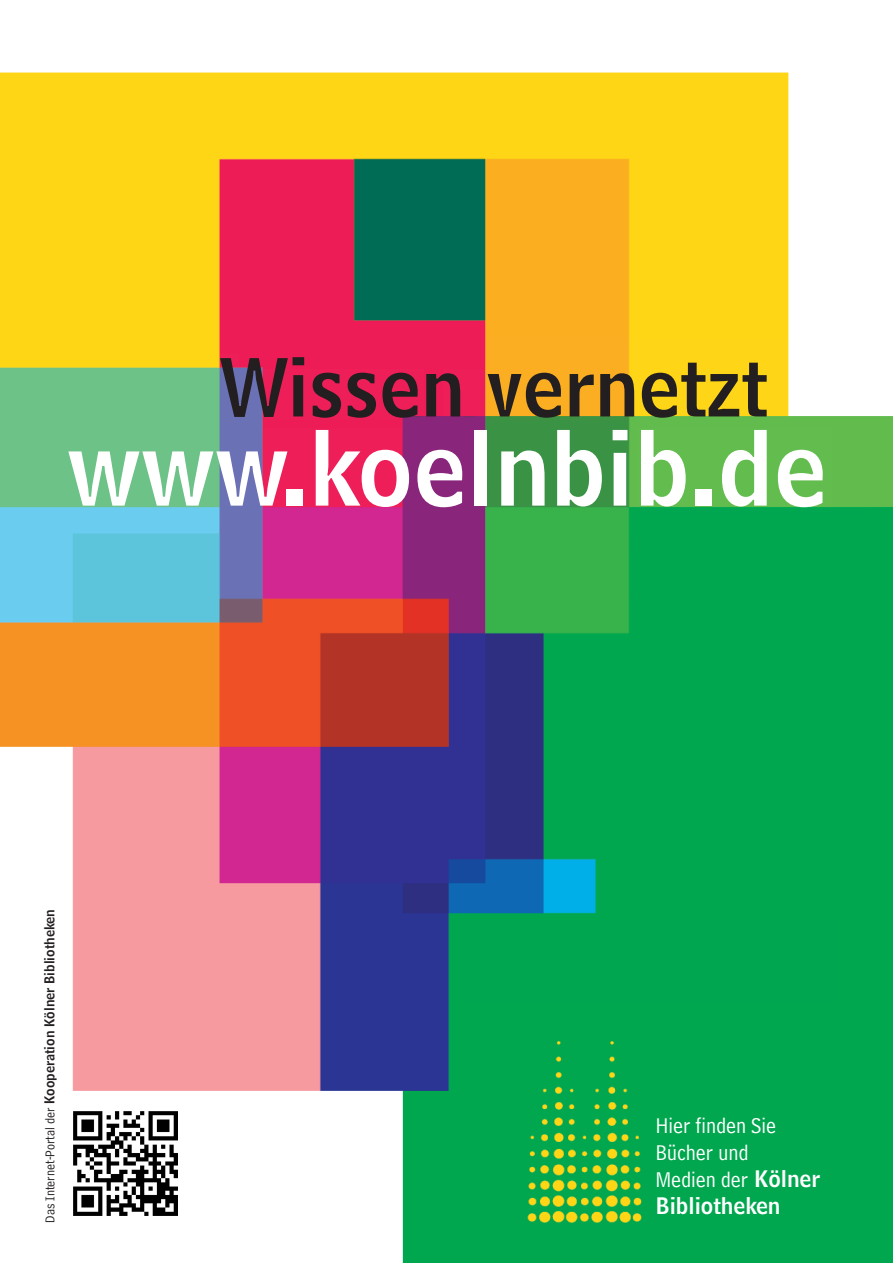
<style>
.page{position:relative;width:893px;height:1263px;background:#fff}
.page>*{position:absolute;margin:0;border:0;box-sizing:border-box;transform-origin:0 0}
.t1{font:100.5px "Bell Centennial LT Name And Nr";color:#fff}
.t2{font:78.75px "Bell Centennial LT Name And Nr";color:#231f20}
.t3{font:22.5px/27px "Bell Centennial LT Address";color:#fff}
.t4{font:22.5px "Bell Centennial LT Name And Nr";color:#fff}
.t5{font:13.5px "Bell Centennial LT Name And Nr";color:#231f20}
.s1{font-family:"Bell Centennial LT Address"}
.s2{font-family:"Bell Centennial LT Name And Nr"}
</style>
<div class="page">
<img style="left:0;top:72px;width:893px;height:1191px">
<img style="left:73px;top:1111px;width:104px;height:104px">
<h2 class="t2" style="left:219px;top:338px;width:550px">Wissen vernetzt</h2>
<h1 class="t1" style="left:67px;top:405px;width:761px">www.koelnbib.de</h1>
<p class="t5" style="left:41px;top:1222px;width:315px;rotate:-90deg"><span class="s1">Das Internet-Portal der</span> Kooperation Kölner Bibliotheken</p>
<h3 class="t3" style="left:656px;top:1112px;width:166px">Hier finden Sie<br>Bücher und<br>Medien der <span class="s2">Kölner</span></h3>
<h3 class="t4" style="left:656px;top:1192px;width:126px">Bibliotheken</h3>
</div>
